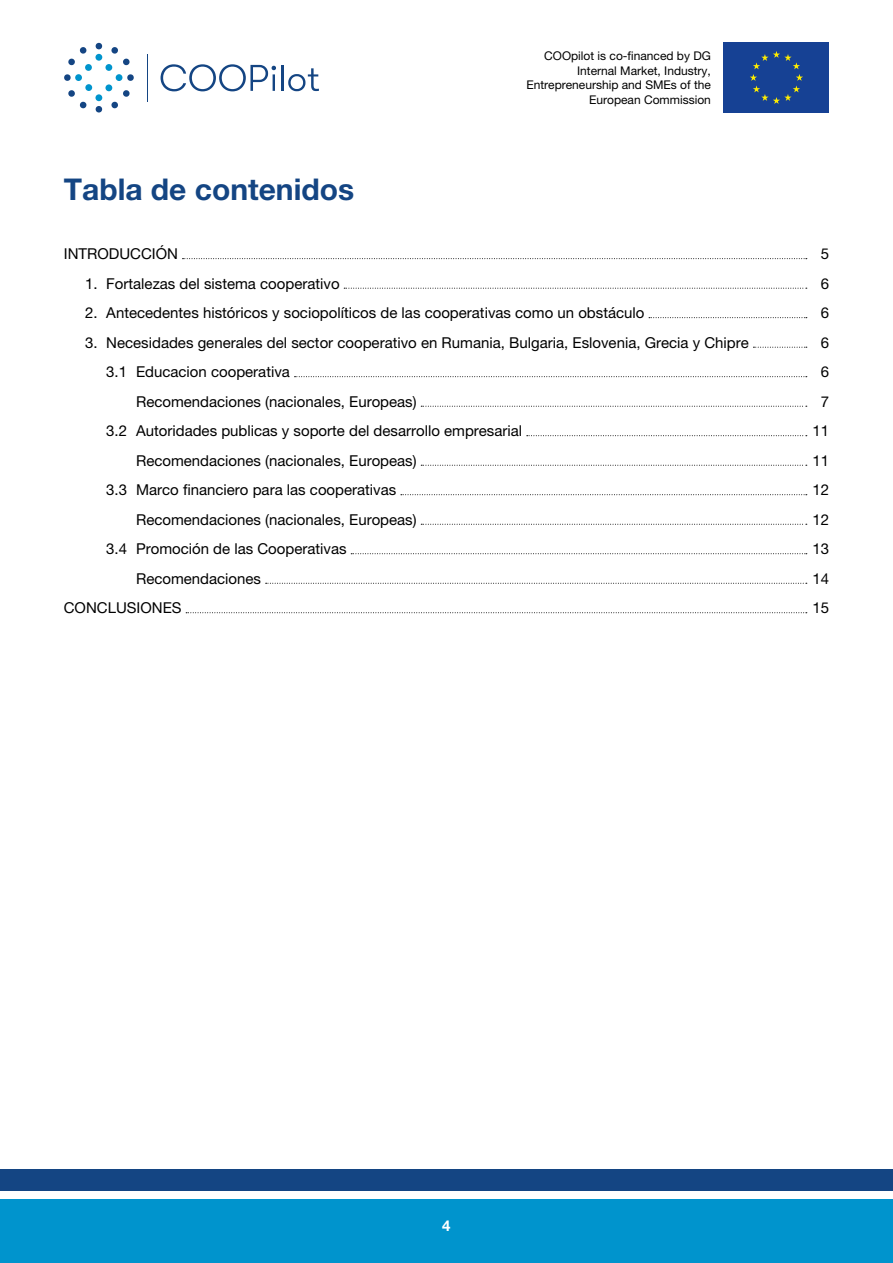
<style>
.page{position:relative;width:893px;height:1263px;background:#fff}
.page>*{position:absolute;margin:0;border:0;box-sizing:border-box;transform-origin:0 0}
.t1{font:700 30px "Helvetica Neue LT Pro";color:#144583}
.t2{font:15px "Helvetica Neue LT Pro";color:#000}
.t3{font:700 15px "Helvetica Neue LT Pro";color:#fff}
.t4{font:12px/14.4px "Helvetica Neue LT Pro";color:#000;text-align:right}
</style>
<div class="page">
<div style="left:0;top:1199px;width:893px;height:64px;background:#0094cd"></div>
<div style="left:724px;top:43px;width:105px;height:70px;background:#164194"></div>
<svg style="left:750px;top:51px;width:53px;height:53px"></svg>
<svg style="left:95px;top:43px;width:7px;height:7px"></svg>
<svg style="left:95px;top:106px;width:7px;height:7px"></svg>
<svg style="left:68px;top:47px;width:19px;height:19px"></svg>
<svg style="left:111px;top:90px;width:19px;height:19px"></svg>
<svg style="left:64px;top:74px;width:7px;height:7px"></svg>
<svg style="left:127px;top:74px;width:7px;height:7px"></svg>
<svg style="left:68px;top:90px;width:19px;height:19px"></svg>
<svg style="left:111px;top:47px;width:19px;height:19px"></svg>
<div style="left:95px;top:54px;width:7px;height:7px;background:#0094cd;border-radius:50%"></div>
<div style="left:105px;top:64px;width:7px;height:7px;background:#0094cd;border-radius:50%"></div>
<div style="left:116px;top:74px;width:6px;height:7px;background:#0094cd;border-radius:50%"></div>
<div style="left:85px;top:64px;width:7px;height:7px;background:#0094cd;border-radius:50%"></div>
<div style="left:105px;top:84px;width:7px;height:7px;background:#0094cd;border-radius:50%"></div>
<div style="left:75px;top:74px;width:7px;height:7px;background:#0094cd;border-radius:50%"></div>
<div style="left:85px;top:84px;width:7px;height:7px;background:#0094cd;border-radius:50%"></div>
<div style="left:95px;top:94px;width:7px;height:7px;background:#0094cd;border-radius:50%"></div>
<svg style="left:161px;top:64px;width:115px;height:27px"></svg>
<hr style="left:281px;top:65px;width:3px;height:26px;background:#144583">
<svg style="left:288px;top:68px;width:31px;height:23px"></svg>
<hr style="left:147px;top:54px;width:1px;height:47px;background:#144583">
<div style="left:0;top:1169px;width:893px;height:22px;background:#144583"></div>
<svg style="left:182px;top:258px;width:625px;height:1px"></svg>
<svg style="left:344px;top:288px;width:463px;height:1px"></svg>
<svg style="left:649px;top:317px;width:158px;height:1px"></svg>
<svg style="left:753px;top:347px;width:54px;height:1px"></svg>
<svg style="left:295px;top:376px;width:512px;height:1px"></svg>
<svg style="left:421px;top:406px;width:386px;height:1px"></svg>
<svg style="left:527px;top:435px;width:280px;height:1px"></svg>
<svg style="left:421px;top:465px;width:386px;height:1px"></svg>
<svg style="left:401px;top:494px;width:406px;height:1px"></svg>
<svg style="left:421px;top:524px;width:386px;height:1px"></svg>
<svg style="left:351px;top:553px;width:456px;height:1px"></svg>
<svg style="left:266px;top:583px;width:541px;height:1px"></svg>
<svg style="left:186px;top:612px;width:621px;height:1px"></svg>
<h1 class="t1" style="left:64px;top:171px;width:292px">Tabla de contenidos</h1>
<p class="t4" style="left:526px;top:49px;width:186px">COOpilot is co-financed by DG<br>Internal Market, Industry,<br>Entrepreneurship and SMEs of the<br>European Commission</p>
<p class="t2" style="left:64px;top:245px;width:116px">INTRODUCCIÓN</p>
<p class="t2" style="left:821px;top:245px;width:10px">5</p>
<p class="t2" style="left:85px;top:274px;width:256px">1. Fortalezas del sistema cooperativo</p>
<p class="t2" style="left:821px;top:274px;width:10px">6</p>
<p class="t2" style="left:85px;top:304px;width:561px">2. Antecedentes históricos y sociopolíticos de las cooperativas como un obstáculo</p>
<p class="t2" style="left:821px;top:304px;width:10px">6</p>
<p class="t2" style="left:85px;top:333px;width:665px">3. Necesidades generales del sector cooperativo en Rumania, Bulgaria, Eslovenia, Grecia y Chipre</p>
<p class="t2" style="left:821px;top:333px;width:10px">6</p>
<p class="t2" style="left:106px;top:363px;width:185px">3.1 Educacion cooperativa</p>
<p class="t2" style="left:821px;top:363px;width:10px">6</p>
<p class="t2" style="left:136px;top:392px;width:282px">Recomendaciones (nacionales, Europeas)</p>
<p class="t2" style="left:821px;top:392px;width:10px">7</p>
<p class="t2" style="left:106px;top:422px;width:417px">3.2 Autoridades publicas y soporte del desarrollo empresarial</p>
<p class="t2" style="left:812px;top:422px;width:18px">11</p>
<p class="t2" style="left:136px;top:451px;width:282px">Recomendaciones (nacionales, Europeas)</p>
<p class="t2" style="left:812px;top:451px;width:18px">11</p>
<p class="t2" style="left:106px;top:481px;width:292px">3.3 Marco financiero para las cooperativas</p>
<p class="t2" style="left:812px;top:481px;width:18px">12</p>
<p class="t2" style="left:136px;top:510px;width:282px">Recomendaciones (nacionales, Europeas)</p>
<p class="t2" style="left:812px;top:510px;width:18px">12</p>
<p class="t2" style="left:106px;top:540px;width:242px">3.4 Promoción de las Cooperativas</p>
<p class="t2" style="left:812px;top:540px;width:18px">13</p>
<p class="t2" style="left:136px;top:569px;width:127px">Recomendaciones</p>
<p class="t2" style="left:812px;top:569px;width:18px">14</p>
<p class="t2" style="left:64px;top:599px;width:119px">CONCLUSIONES</p>
<p class="t2" style="left:812px;top:599px;width:18px">15</p>
<p class="t3" style="left:442px;top:1216px;width:10px">4</p>
</div>
